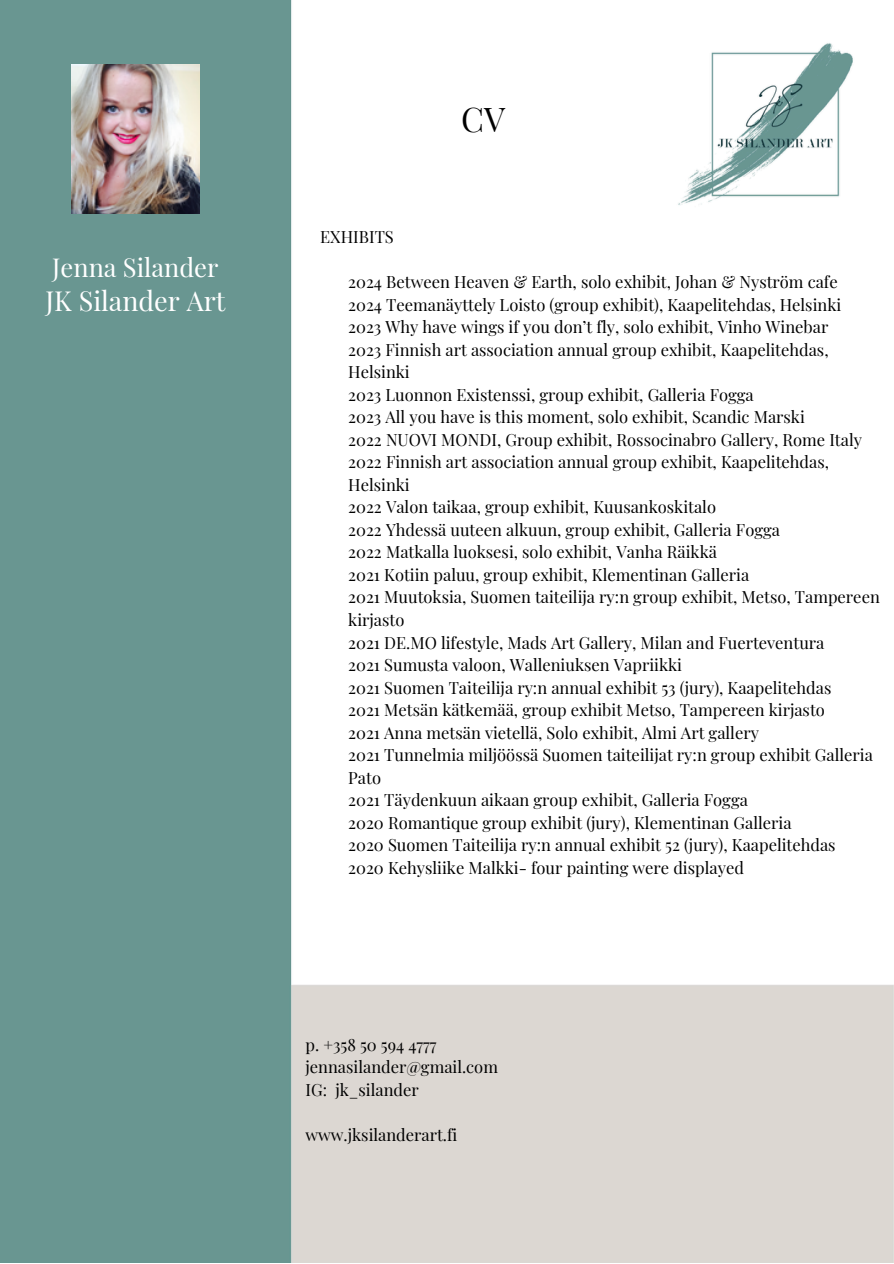
<style>
.page{position:relative;width:894px;height:1264px;background:#fff}
.page>*{position:absolute;margin:0;border:0;box-sizing:border-box;transform-origin:0 0}
.t1{font:33.3px "Playfair Display";color:#000}
.t2{font:27px "Playfair Display";color:#fff}
.t3{font:25.5px "Playfair Display";color:#fff}
.t4{font:16.5px/22.5px "Playfair Display";color:#000}
</style>
<div class="page">
<img style="left:0;top:0;width:893px;height:1262px">
<img style="left:71px;top:64px;width:129px;height:150px">
<p class="t3" style="left:52px;top:249px;width:168px">Jenna Silander</p>
<p class="t2" style="left:45px;top:282px;width:181px">JK Silander Art</p>
<p class="t1" style="left:461px;top:96px;width:45px">CV</p>
<p class="t4" style="left:320px;top:225px;width:75px">EXHIBITS</p>
<h2 class="t4" style="left:348px;top:270px;width:491px">2024 Between Heaven &amp; Earth, solo exhibit, Johan &amp; Nyström cafe</h2>
<h1 class="t4" style="left:348px;top:293px;width:494px">2024 Teemanäyttely Loisto (group exhibit), Kaapelitehdas, Helsinki</h1>
<h3 class="t4" style="left:348px;top:315px;width:481px">2023 Why have wings if you don’t fly, solo exhibit, Vinho Winebar</h3>
<p class="t4" style="left:348px;top:338px;width:481px">2023 Finnish art association annual group exhibit, Kaapelitehdas,<br>Helsinki</p>
<p class="t4" style="left:348px;top:383px;width:407px">2023 Luonnon Existenssi, group exhibit, Galleria Fogga</p>
<p class="t4" style="left:348px;top:405px;width:458px">2023 All you have is this moment, solo exhibit, Scandic Marski</p>
<p class="t4" style="left:348px;top:428px;width:515px">2022 NUOVI MONDI, Group exhibit, Rossocinabro Gallery, Rome Italy</p>
<p class="t4" style="left:348px;top:450px;width:482px">2022 Finnish art association annual group exhibit, Kaapelitehdas,<br>Helsinki</p>
<p class="t4" style="left:348px;top:495px;width:369px">2022 Valon taikaa, group exhibit, Kuusankoskitalo</p>
<p class="t4" style="left:348px;top:518px;width:433px">2022 Yhdessä uuteen alkuun, group exhibit, Galleria Fogga</p>
<p class="t4" style="left:348px;top:540px;width:370px">2022 Matkalla luoksesi, solo exhibit, Vanha Räikkä</p>
<p class="t4" style="left:348px;top:563px;width:402px">2021 Kotiin paluu, group exhibit, Klementinan Galleria</p>
<p class="t4" style="left:348px;top:585px;width:533px">2021 Muutoksia, Suomen taiteilija ry:n group exhibit, Metso, Tampereen kirjasto</p>
<p class="t4" style="left:348px;top:630px;width:477px">2021 DE.MO lifestyle, Mads Art Gallery, Milan and Fuerteventura</p>
<p class="t4" style="left:348px;top:653px;width:335px">2021 Sumusta valoon, Walleniuksen Vapriikki</p>
<p class="t4" style="left:348px;top:675px;width:484px">2021 Suomen Taiteilija ry:n annual exhibit 53 (jury), Kaapelitehdas</p>
<p class="t4" style="left:348px;top:698px;width:478px">2021 Metsän kätkemää, group exhibit Metso, Tampereen kirjasto</p>
<p class="t4" style="left:348px;top:720px;width:412px">2021 Anna metsän vietellä, Solo exhibit, Almi Art gallery</p>
<p class="t4" style="left:348px;top:743px;width:526px">2021 Tunnelmia miljöössä Suomen taiteilijat ry:n group exhibit Galleria<br>Pato</p>
<p class="t4" style="left:348px;top:788px;width:401px">2021 Täydenkuun aikaan group exhibit, Galleria Fogga</p>
<p class="t4" style="left:348px;top:810px;width:444px">2020 Romantique group exhibit (jury), Klementinan Galleria</p>
<p class="t4" style="left:348px;top:833px;width:488px">2020 Suomen Taiteilija ry:n annual exhibit 52 (jury), Kaapelitehdas</p>
<p class="t4" style="left:348px;top:855px;width:397px">2020 Kehysliike Malkki- four painting were displayed</p>
<p class="t4" style="left:305px;top:1032px;width:133px">p. +358 50 594 4777</p>
<p class="t4" style="left:305px;top:1055px;width:194px">jennasilander@gmail.com</p>
<p class="t4" style="left:305px;top:1077px;width:115px">IG: jk_silander</p>
<p class="t4" style="left:305px;top:1122px;width:153px">www.jksilanderart.fi</p>
</div>
